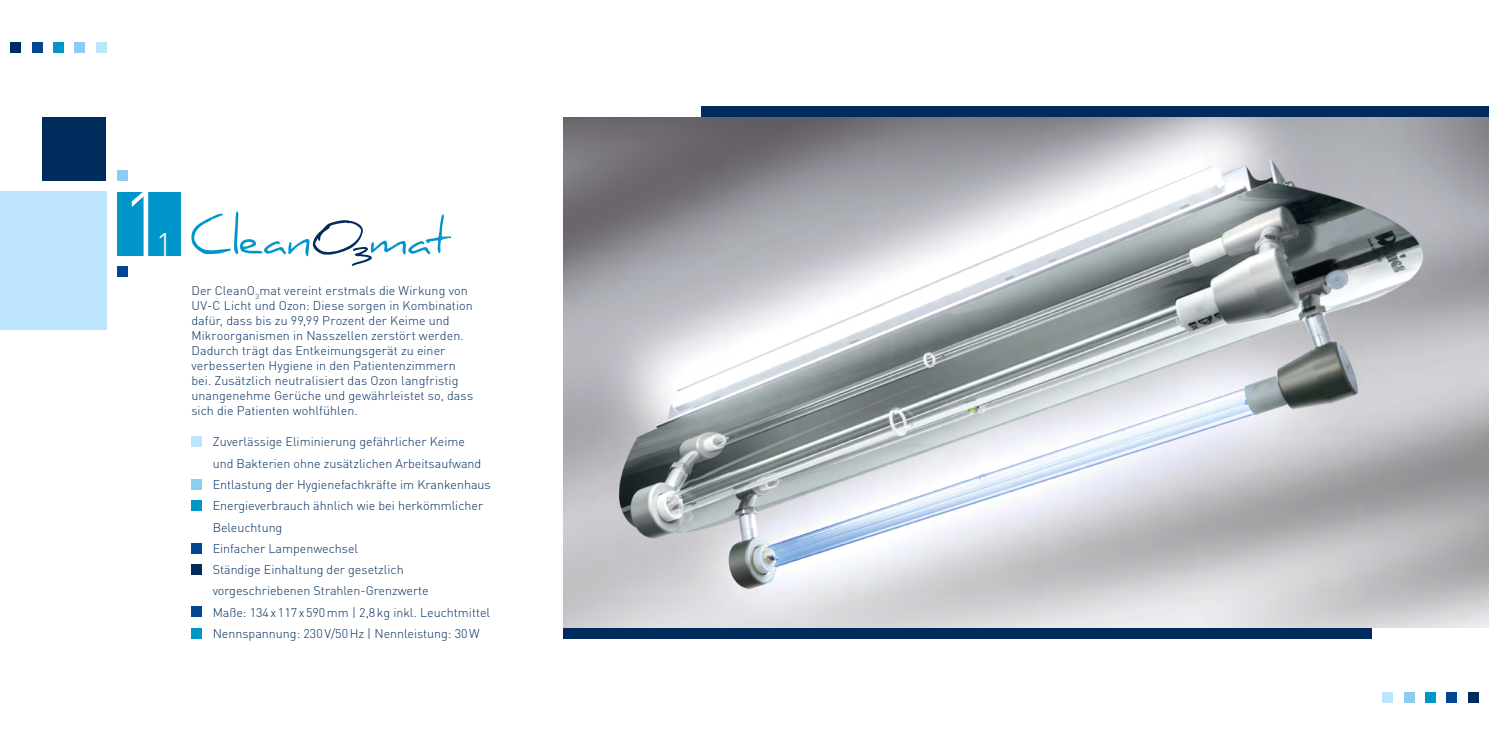
<style>
.page{position:relative;width:1489px;height:745px;background:#fff}
.page>*{position:absolute;margin:0;border:0;box-sizing:border-box;transform-origin:0 0}
.t1{font:300 91.25px "DIN";color:#fff}
.t2{font:300 33.62px "DIN";color:#fff}
.Copy{font:300 12.5px/15px "DIN";color:#002c5d}
</style>
<div class="page">
<img style="left:563px;top:117px;width:925px;height:510px">
<div style="left:11px;top:43px;width:10px;height:10px;background:#002c5d"></div>
<div style="left:32px;top:43px;width:11px;height:10px;background:#014694"></div>
<div style="left:96px;top:43px;width:10px;height:10px;background:#bce4fa"></div>
<div style="left:53px;top:43px;width:11px;height:10px;background:#0096c9"></div>
<div style="left:74px;top:43px;width:11px;height:10px;background:#8ecded"></div>
<div style="left:1467px;top:691px;width:11px;height:11px;background:#002c5d"></div>
<div style="left:1446px;top:691px;width:10px;height:11px;background:#014694"></div>
<div style="left:1382px;top:691px;width:11px;height:11px;background:#bce4fa"></div>
<div style="left:1424px;top:691px;width:11px;height:11px;background:#0096c9"></div>
<div style="left:1403px;top:691px;width:11px;height:11px;background:#8ecded"></div>
<div style="left:43px;top:117px;width:63px;height:64px;background:#002c5d"></div>
<div style="left:0;top:191px;width:106px;height:139px;background:#bce4fa"></div>
<div style="left:117px;top:170px;width:11px;height:11px;background:#8ecded"></div>
<div style="left:117px;top:266px;width:11px;height:10px;background:#014694"></div>
<div style="left:117px;top:191px;width:64px;height:64px;background:#0096c9"></div>
<div style="left:702px;top:106px;width:786px;height:11px;background:#002c5d"></div>
<div style="left:563px;top:627px;width:808px;height:11px;background:#002c5d"></div>
<svg style="left:191px;top:211px;width:260px;height:55px"></svg>
<div style="left:191px;top:500px;width:11px;height:10px;background:#0096c9"></div>
<div style="left:191px;top:436px;width:11px;height:10px;background:#bce4fa"></div>
<div style="left:191px;top:478px;width:11px;height:11px;background:#8ecded"></div>
<div style="left:191px;top:563px;width:11px;height:11px;background:#002c5d"></div>
<div style="left:191px;top:542px;width:11px;height:11px;background:#014694"></div>
<div style="left:191px;top:627px;width:11px;height:11px;background:#0096c9"></div>
<div style="left:191px;top:606px;width:11px;height:11px;background:#014694"></div>
<p class="t1" style="left:120px;top:167px;width:48px">1</p>
<p class="t2" style="left:155px;top:224px;width:19px">1</p>
<p class="Copy" style="left:191px;top:283px;width:283px">Der CleanO<sub>3</sub>mat vereint erstmals die Wirkung von UV-C Licht und Ozon: Diese sorgen in Kombination dafür, dass bis zu 99,99 Prozent der Keime und Mikroorganismen in Nasszellen zerstört werden.<br>Dadurch trägt das Entkeimungsgerät zu einer verbesserten Hygiene in den Patientenzimmern bei. Zusätzlich neutralisiert das Ozon langfristig unangenehme Gerüche und gewährleistet so, dass sich die Patienten wohlfühlen.</p>
<p class="Copy" style="left:213px;top:431px;width:270px;line-height:21.2px">Zuverlässige Eliminierung gefährlicher Keime und Bakterien ohne zusätzlichen Arbeitsaufwand</p>
<p class="Copy" style="left:213px;top:476px;width:279px">Entlastung der Hygienefachkräfte im Krankenhaus</p>
<p class="Copy" style="left:213px;top:494px;width:272px;line-height:21.2px">Energieverbrauch ähnlich wie bei herkömmlicher<br>Beleuchtung</p>
<p class="Copy" style="left:213px;top:540px;width:147px">Einfacher Lampenwechsel</p>
<p class="Copy" style="left:213px;top:558px;width:217px;line-height:21.2px">Ständige Einhaltung der gesetzlich vorgeschriebenen Strahlen-Grenzwerte</p>
<p class="Copy" style="left:213px;top:604px;width:279px">Maße: 134x117x590mm | 2,8kg inkl. Leuchtmittel</p>
<p class="Copy" style="left:213px;top:625px;width:268px">Nennspannung: 230V/50Hz | Nennleistung: 30W</p>
</div>
